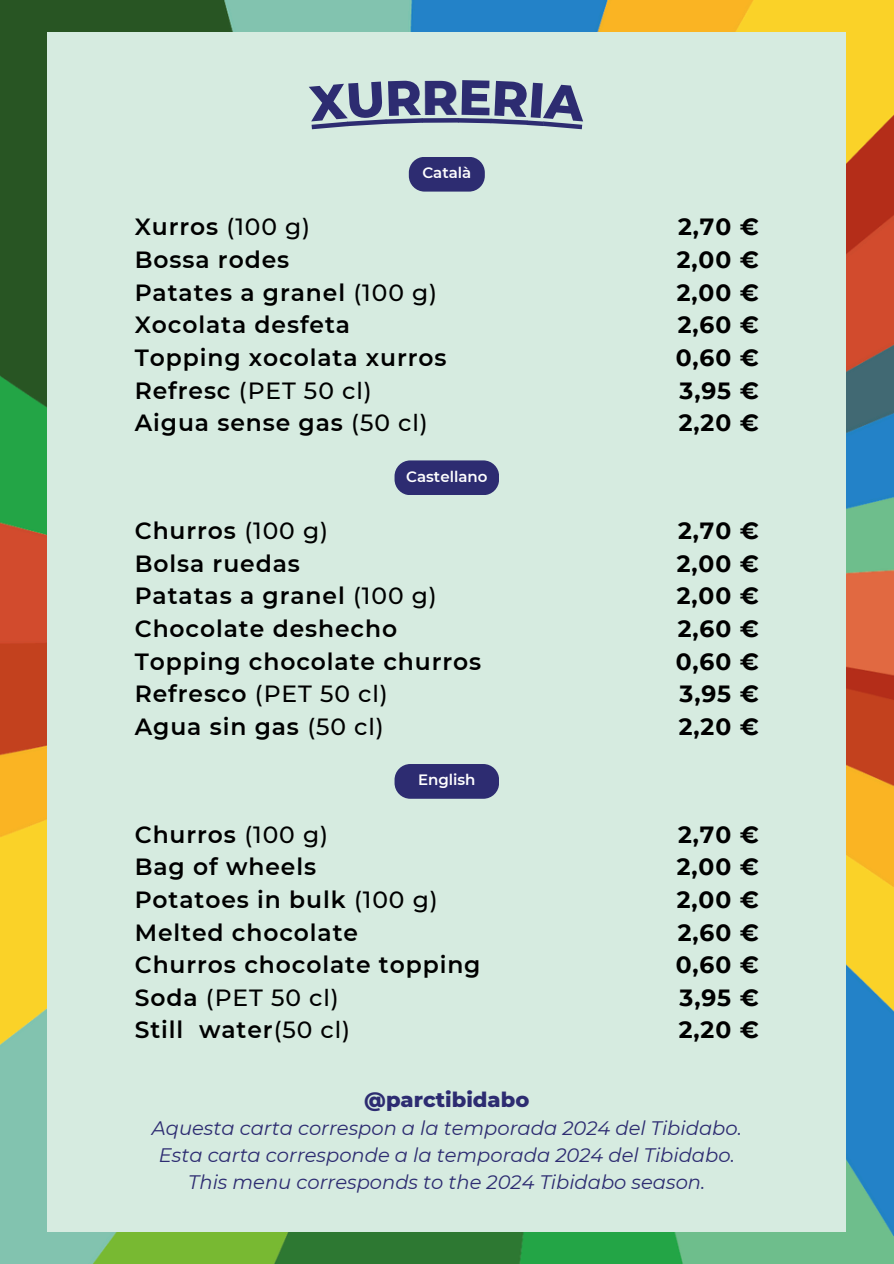
<style>
.page{position:relative;width:894px;height:1264px;background:#fff}
.page>*{position:absolute;margin:0;border:0;box-sizing:border-box;transform-origin:0 0}
.t1{font:800 49.5px "Montserrat";color:#2d2c71}
.t2{font:600 23.4px/32.7px "Montserrat";letter-spacing:.04em;color:#000}
.t3{font:700 23.4px/32.7px "Montserrat";letter-spacing:.04em;color:#000;text-align:justify}
.t4{font:800 21px "Montserrat";color:#2d2c71}
.t5{font:italic 19.5px/27px "Montserrat";color:#2d2c71;text-align:center}
.t6{font:600 15px "Montserrat";color:#fff}
.s1{font-weight:500}
</style>
<div class="page">
<img style="left:0;top:0;width:893px;height:1263px">
<div style="left:48px;top:32px;width:797px;height:1199px;background:#d6ebe0"></div>
<div style="left:408px;top:157px;width:76px;height:35px;background:#2d2c71;border-radius:16px"></div>
<div style="left:422px;top:118px;width:36px;height:5px;background:#2d2c71"></div>
<div style="left:394px;top:460px;width:105px;height:35px;background:#2d2c71;border-radius:16px"></div>
<div style="left:394px;top:764px;width:105px;height:34px;background:#2d2c71;border-radius:16px"></div>
<svg style="left:311px;top:118px;width:111px;height:11px"></svg>
<svg style="left:458px;top:118px;width:125px;height:11px"></svg>
<p class="t1" style="left:421px;top:67px;width:38px">R</p>
<h1 class="t6" style="left:422px;top:164px;width:50px">Català</h1>
<h2 class="t2" style="left:135px;top:211px;width:313px">Xurros <span class="s1">(100 g)<br></span>Bossa rodes<br>Patates a granel <span class="s1">(100 g)<br></span>Xocolata desfeta<br>Topping xocolata xurros<br>Refresc <span class="s1">(PET 50 cl)<br></span>Aigua sense gas <span class="s1">(50 cl)</span></h2>
<h3 class="t3" style="left:675px;top:211px;width:85px">2,70 € 2,00 € 2,00 € 2,60 € 0,60 € 3,95 € 2,20 €</h3>
<p class="t6" style="left:406px;top:467px;width:83px">Castellano</p>
<p class="t2" style="left:135px;top:514px;width:348px">Churros <span class="s1">(100 g)<br></span>Bolsa ruedas<br>Patatas a granel <span class="s1">(100 g)<br></span>Chocolate deshecho<br>Topping chocolate churros<br>Refresco <span class="s1">(PET 50 cl)<br></span>Agua sin gas <span class="s1">(50 cl)</span></p>
<p class="t3" style="left:675px;top:514px;width:85px">2,70 € 2,00 € 2,00 € 2,60 € 0,60 € 3,95 € 2,20 €</p>
<p class="t6" style="left:418px;top:770px;width:59px">English</p>
<p class="t2" style="left:135px;top:817px;width:347px">Churros <span class="s1">(100 g)<br></span>Bag of wheels<br>Potatoes in bulk <span class="s1">(100 g)<br></span>Melted chocolate<br>Churros chocolate topping<br>Soda <span class="s1">(PET 50 cl)<br></span>Still water<span class="s1">(50 cl)</span></p>
<p class="t3" style="left:675px;top:817px;width:85px">2,70 € 2,00 € 2,00 € 2,60 € 0,60 € 3,95 € 2,20 €</p>
<h4 class="t4" style="left:364px;top:1086px;width:166px">@parctibidabo</h4>
<p class="t5" style="left:152px;top:1114px;width:591px">Aquesta carta correspon a la temporada 2024 del Tibidabo.<br>Esta carta corresponde a la temporada 2024 del Tibidabo.<br>This menu corresponds to the 2024 Tibidabo season.</p>
</div>
